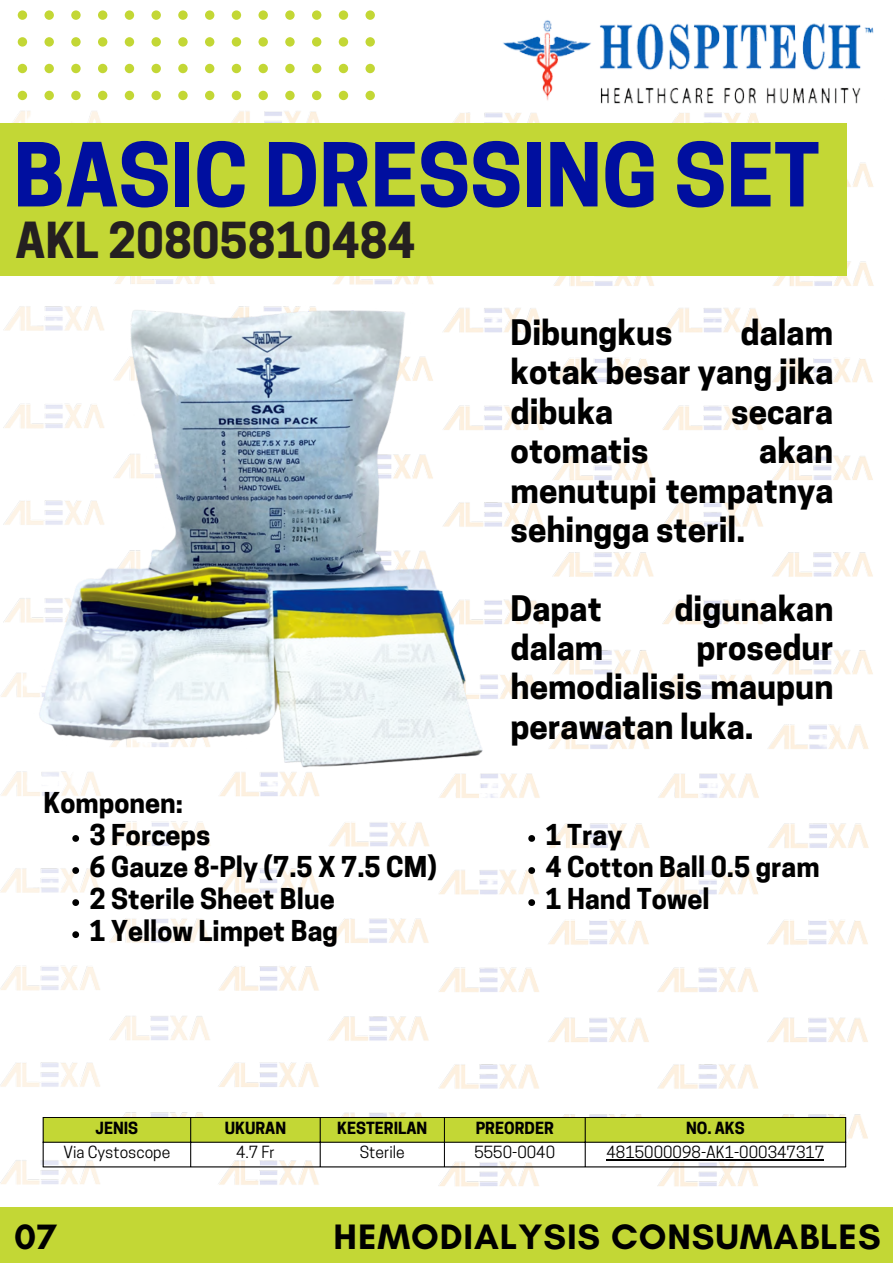
<style>
.page{position:relative;width:893px;height:1263px;background:#fff}
.page>*{position:absolute;margin:0;border:0;box-sizing:border-box;transform-origin:0 0}
.t1{font:700 82.65px "Cooper Hewitt";color:#000f9f}
.t2{font:700 46.58px "Cooper Hewitt";color:#241f21}
.t3{font:700 36px "Glacial Indifference";letter-spacing:.025em;color:#000}
.t4{font:700 35.85px "Glacial Indifference";color:#000}
.t5{font:700 33px/39.4px "Cooper Hewitt";color:#000;text-align:justify}
.t6{font:700 27px/32.1px "Cooper Hewitt";color:#000}
.t7{font:15.75px "Cooper Hewitt";color:#000}
.t8{font:700 15.75px "Cooper Hewitt";color:#000}
</style>
<div class="page">
<img style="left:3px;top:100px;width:871px;height:561px">
<img style="left:0;top:661px;width:873px;height:526px">
<div style="left:18px;top:10px;width:9px;height:10px;background:#c3d735;border-radius:50%"></div>
<div style="left:44px;top:10px;width:10px;height:10px;background:#c3d735;border-radius:50%"></div>
<svg style="left:71px;top:10px;width:10px;height:10px"></svg>
<div style="left:98px;top:10px;width:9px;height:10px;background:#c3d735;border-radius:50%"></div>
<div style="left:125px;top:10px;width:9px;height:10px;background:#c3d735;border-radius:50%"></div>
<div style="left:151px;top:10px;width:10px;height:10px;background:#c3d735;border-radius:50%"></div>
<div style="left:178px;top:10px;width:10px;height:10px;background:#c3d735;border-radius:50%"></div>
<div style="left:18px;top:37px;width:9px;height:10px;background:#c3d735;border-radius:50%"></div>
<div style="left:44px;top:37px;width:10px;height:10px;background:#c3d735;border-radius:50%"></div>
<svg style="left:71px;top:37px;width:10px;height:10px"></svg>
<div style="left:98px;top:37px;width:9px;height:10px;background:#c3d735;border-radius:50%"></div>
<div style="left:125px;top:37px;width:9px;height:10px;background:#c3d735;border-radius:50%"></div>
<div style="left:151px;top:37px;width:10px;height:10px;background:#c3d735;border-radius:50%"></div>
<svg style="left:178px;top:37px;width:10px;height:10px"></svg>
<div style="left:18px;top:64px;width:9px;height:9px;background:#c3d735;border-radius:50%"></div>
<div style="left:44px;top:64px;width:10px;height:9px;background:#c3d735;border-radius:50%"></div>
<div style="left:71px;top:64px;width:10px;height:9px;background:#c3d735;border-radius:50%"></div>
<div style="left:98px;top:64px;width:9px;height:9px;background:#c3d735;border-radius:50%"></div>
<div style="left:125px;top:64px;width:9px;height:9px;background:#c3d735;border-radius:50%"></div>
<div style="left:151px;top:64px;width:10px;height:9px;background:#c3d735;border-radius:50%"></div>
<div style="left:178px;top:64px;width:10px;height:9px;background:#c3d735;border-radius:50%"></div>
<div style="left:18px;top:91px;width:9px;height:9px;background:#c3d735;border-radius:50%"></div>
<div style="left:44px;top:91px;width:10px;height:9px;background:#c3d735;border-radius:50%"></div>
<div style="left:71px;top:91px;width:10px;height:9px;background:#c3d735;border-radius:50%"></div>
<div style="left:98px;top:91px;width:9px;height:9px;background:#c3d735;border-radius:50%"></div>
<div style="left:125px;top:91px;width:9px;height:9px;background:#c3d735;border-radius:50%"></div>
<div style="left:151px;top:91px;width:10px;height:9px;background:#c3d735;border-radius:50%"></div>
<div style="left:178px;top:91px;width:10px;height:9px;background:#c3d735;border-radius:50%"></div>
<div style="left:205px;top:10px;width:9px;height:10px;background:#c3d735;border-radius:50%"></div>
<div style="left:232px;top:10px;width:9px;height:10px;background:#c3d735;border-radius:50%"></div>
<div style="left:258px;top:10px;width:10px;height:10px;background:#c3d735;border-radius:50%"></div>
<div style="left:285px;top:10px;width:10px;height:10px;background:#c3d735;border-radius:50%"></div>
<div style="left:312px;top:10px;width:9px;height:10px;background:#c3d735;border-radius:50%"></div>
<div style="left:339px;top:10px;width:9px;height:10px;background:#c3d735;border-radius:50%"></div>
<div style="left:365px;top:10px;width:10px;height:10px;background:#c3d735;border-radius:50%"></div>
<div style="left:205px;top:37px;width:9px;height:10px;background:#c3d735;border-radius:50%"></div>
<div style="left:232px;top:37px;width:9px;height:10px;background:#c3d735;border-radius:50%"></div>
<div style="left:258px;top:37px;width:10px;height:10px;background:#c3d735;border-radius:50%"></div>
<svg style="left:285px;top:37px;width:10px;height:10px"></svg>
<div style="left:312px;top:37px;width:9px;height:10px;background:#c3d735;border-radius:50%"></div>
<div style="left:339px;top:37px;width:9px;height:10px;background:#c3d735;border-radius:50%"></div>
<div style="left:365px;top:37px;width:10px;height:10px;background:#c3d735;border-radius:50%"></div>
<div style="left:205px;top:64px;width:9px;height:9px;background:#c3d735;border-radius:50%"></div>
<div style="left:232px;top:64px;width:9px;height:9px;background:#c3d735;border-radius:50%"></div>
<div style="left:258px;top:64px;width:10px;height:9px;background:#c3d735;border-radius:50%"></div>
<div style="left:285px;top:64px;width:10px;height:9px;background:#c3d735;border-radius:50%"></div>
<div style="left:312px;top:64px;width:9px;height:9px;background:#c3d735;border-radius:50%"></div>
<div style="left:339px;top:64px;width:9px;height:9px;background:#c3d735;border-radius:50%"></div>
<div style="left:365px;top:64px;width:10px;height:9px;background:#c3d735;border-radius:50%"></div>
<div style="left:205px;top:91px;width:9px;height:9px;background:#c3d735;border-radius:50%"></div>
<div style="left:232px;top:91px;width:9px;height:9px;background:#c3d735;border-radius:50%"></div>
<div style="left:258px;top:91px;width:10px;height:9px;background:#c3d735;border-radius:50%"></div>
<div style="left:285px;top:91px;width:10px;height:9px;background:#c3d735;border-radius:50%"></div>
<div style="left:312px;top:91px;width:9px;height:9px;background:#c3d735;border-radius:50%"></div>
<div style="left:339px;top:91px;width:9px;height:9px;background:#c3d735;border-radius:50%"></div>
<div style="left:365px;top:91px;width:10px;height:9px;background:#c3d735;border-radius:50%"></div>
<img style="left:467px;top:20px;width:407px;height:107px">
<div style="left:0;top:123px;width:846px;height:153px;background:#c3d735"></div>
<div style="left:44px;top:1118px;width:801px;height:24px;background:#c3d735"></div>
<hr style="left:606px;top:1159px;width:218px;height:1px;background:#000">
<hr style="left:43px;top:1118px;width:1px;height:48px;background:#000">
<hr style="left:190px;top:1118px;width:1px;height:48px;background:#000">
<hr style="left:320px;top:1118px;width:1px;height:48px;background:#000">
<hr style="left:444px;top:1118px;width:1px;height:48px;background:#000">
<hr style="left:585px;top:1118px;width:1px;height:48px;background:#000">
<hr style="left:845px;top:1118px;width:1px;height:48px;background:#000">
<hr style="left:43px;top:1117px;width:803px;height:1px;background:#000">
<hr style="left:43px;top:1142px;width:803px;height:1px;background:#000">
<hr style="left:43px;top:1166px;width:803px;height:1px;background:#000">
<div style="left:0;top:1207px;width:893px;height:56px;background:#c3d735"></div>
<img style="left:29px;top:304px;width:465px;height:464px">
<svg style="left:72px;top:835px;width:7px;height:7px"></svg>
<svg style="left:72px;top:867px;width:7px;height:7px"></svg>
<svg style="left:72px;top:899px;width:7px;height:7px"></svg>
<svg style="left:72px;top:931px;width:7px;height:7px"></svg>
<svg style="left:528px;top:835px;width:7px;height:7px"></svg>
<svg style="left:528px;top:867px;width:7px;height:7px"></svg>
<svg style="left:528px;top:899px;width:7px;height:7px"></svg>
<h1 class="t1" style="left:13px;top:144px;width:808px">BASIC DRESSING SET</h1>
<h2 class="t2" style="left:16px;top:223px;width:401px">AKL 20805810484</h2>
<p class="t5" style="left:510px;top:317px;width:324px;text-indent:230px">dalam kotak besar yang jika dibuka</p>
<p class="t5" style="left:510px;top:317px;width:163px">Dibungkus</p>
<p class="t5" style="left:731px;top:396px;width:104px">secara</p>
<p class="t5" style="left:510px;top:435px;width:324px;text-indent:249px">akan menutupi tempatnya sehingga steril.</p>
<p class="t5" style="left:510px;top:435px;width:139px">otomatis</p>
<p class="t6" style="left:44px;top:790px;width:141px">Komponen:</p>
<p class="t6" style="left:90px;top:822px;width:349px">3 Forceps<br>6 Gauze 8-Ply (7.5 X 7.5 CM)<br>2 Sterile Sheet Blue<br>1 Yellow Limpet Bag</p>
<p class="t5" style="left:510px;top:593px;width:93px">Dapat</p>
<p class="t5" style="left:674px;top:593px;width:161px">digunakan</p>
<p class="t5" style="left:510px;top:632px;width:94px">dalam</p>
<p class="t5" style="left:510px;top:632px;width:324px;text-indent:186px">prosedur hemodialisis maupun perawatan luka.</p>
<p class="t6" style="left:545px;top:822px;width:276px">1 Tray<br>4 Cotton Ball 0.5 gram<br>1 Hand Towel</p>
<p class="t8" style="left:96px;top:1122px;width:44px">JENIS</p>
<p class="t8" style="left:225px;top:1122px;width:63px">UKURAN</p>
<p class="t8" style="left:337px;top:1122px;width:91px">KESTERILAN</p>
<p class="t8" style="left:476px;top:1122px;width:80px">PREORDER</p>
<p class="t8" style="left:686px;top:1122px;width:60px">NO. AKS</p>
<p class="t7" style="left:64px;top:1146px;width:108px">Via Cystoscope</p>
<p class="t7" style="left:236px;top:1146px;width:40px">4.7 Fr</p>
<p class="t7" style="left:360px;top:1146px;width:46px">Sterile</p>
<p class="t7" style="left:474px;top:1146px;width:82px">5550-0040</p>
<p class="t7" style="left:606px;top:1146px;width:219px">4815000098-AK1-000347317</p>
<p class="t4" style="left:14px;top:1215px;width:44px">07</p>
<p class="t3" style="left:333px;top:1214px;width:548px">HEMODIALYSIS CONSUMABLES</p>
</div>
